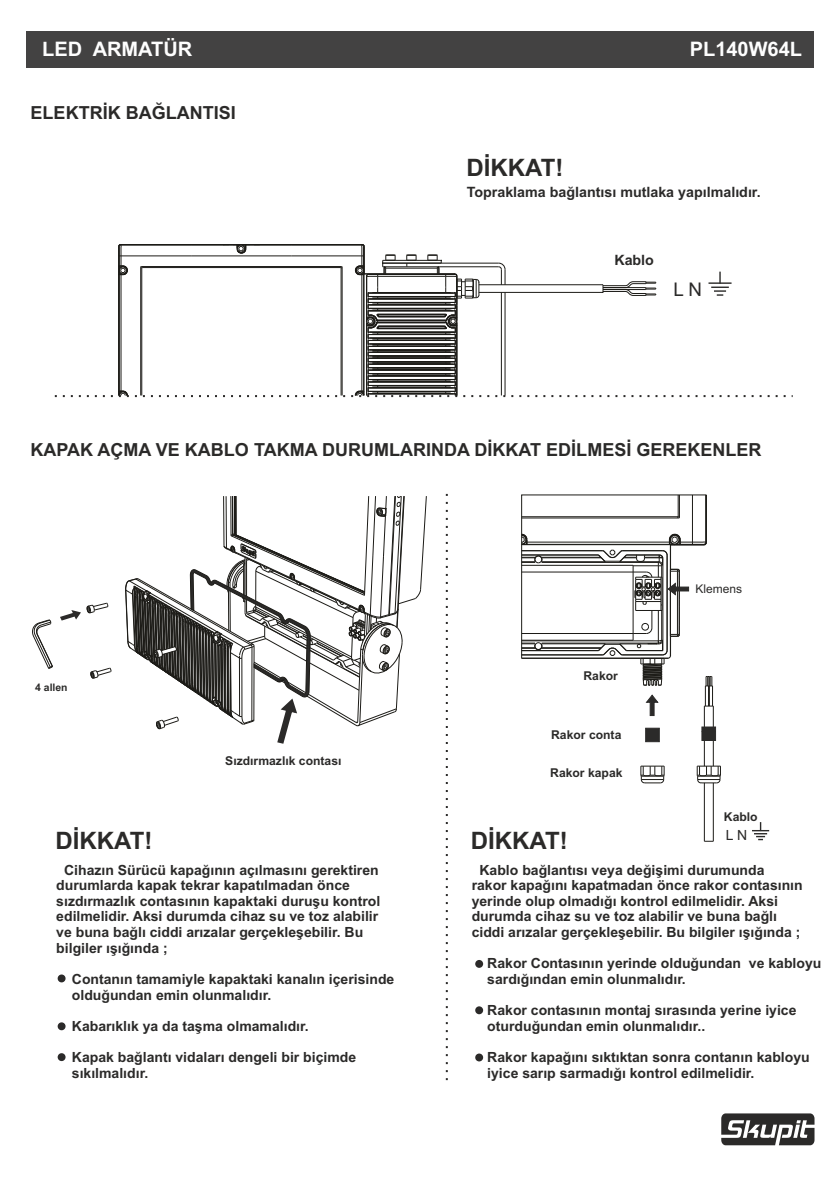
<style>
.page{position:relative;width:840px;height:1191px;background:#fff}
.page>*{position:absolute;margin:0;border:0;box-sizing:border-box;transform-origin:0 0}
.t1{font:700 24px "Arial";color:#2b2a29}
.t2{font:700 20px "Arial";color:#fefefe}
.t3{font:18.8px "Arial";color:#2b2a29}
.t4{font:700 18px "Arial";color:#2b2a29}
.t5{font:700 14.2px "Arial";color:#2b2a29}
.t6{font:700 14px/15.6px "Arial";color:#2b2a29}
.t7{font:14px "Arial";color:#2b2a29}
.t8{font:700 12.2px "Arial";color:#2b2a29}
.t9{font:12px "Arial";color:#2b2a29}
.t10{font:700 10.4px "Arial";color:#2b2a29}
</style>
<div class="page">
<div style="left:26px;top:31px;width:787px;height:36px;background:#434242"></div>
<svg style="left:87px;top:603px;width:21px;height:10px"></svg>
<svg style="left:90px;top:667px;width:21px;height:11px"></svg>
<svg style="left:32px;top:619px;width:21px;height:50px"></svg>
<svg style="left:60px;top:610px;width:21px;height:10px"></svg>
<svg style="left:752px;top:822px;width:18px;height:19px"></svg>
<svg style="left:721px;top:1113px;width:93px;height:32px"></svg>
<svg style="left:445px;top:493px;width:3px;height:588px"></svg>
<svg style="left:125px;top:496px;width:301px;height:248px"></svg>
<div style="left:58px;top:974px;width:7px;height:8px;background:#2b2a29;border:2px solid #2b2a29;border-radius:50%"></div>
<div style="left:58px;top:1022px;width:7px;height:8px;background:#2b2a29;border:2px solid #2b2a29;border-radius:50%"></div>
<div style="left:58px;top:1053px;width:7px;height:8px;background:#2b2a29;border:2px solid #2b2a29;border-radius:50%"></div>
<svg style="left:475px;top:960px;width:8px;height:7px"></svg>
<svg style="left:475px;top:1006px;width:8px;height:8px"></svg>
<svg style="left:475px;top:1053px;width:8px;height:8px"></svg>
<hr style="left:703px;top:731px;width:1px;height:35px;background:#1c1b17">
<hr style="left:703px;top:783px;width:1px;height:58px;background:#1c1b17">
<hr style="left:712px;top:731px;width:1px;height:35px;background:#1c1b17">
<hr style="left:712px;top:783px;width:1px;height:58px;background:#1c1b17">
<svg style="left:696px;top:766px;width:24px;height:17px"></svg>
<svg style="left:640px;top:766px;width:24px;height:17px"></svg>
<svg style="left:521px;top:494px;width:194px;height:248px"></svg>
<svg style="left:54px;top:244px;width:739px;height:154px"></svg>
<h2 class="t2" style="left:42px;top:42px;width:151px">LED ARMATÜR</h2>
<p class="t4" style="left:31px;top:106px;width:207px">ELEKTRİK BAĞLANTISI</p>
<h2 class="t2" style="left:689px;top:42px;width:114px">PL140W64L</h2>
<h1 class="t1" style="left:466px;top:159px;width:98px">DİKKAT!</h1>
<p class="t5" style="left:466px;top:187px;width:295px">Topraklama bağlantısı mutlaka yapılmalıdır.</p>
<p class="t5" style="left:614px;top:255px;width:41px">Kablo</p>
<h3 class="t3" style="left:673px;top:282px;width:30px">L N</h3>
<p class="t4" style="left:30px;top:443px;width:732px">KAPAK AÇMA VE KABLO TAKMA DURUMLARINDA DİKKAT EDİLMESİ GEREKENLER</p>
<p class="t10" style="left:35px;top:683px;width:34px">4 allen</p>
<h1 class="t1" style="left:55px;top:831px;width:98px">DİKKAT!</h1>
<p class="t8" style="left:225px;top:756px;width:118px">Sızdırmazlık contası</p>
<p class="t6" style="left:56px;top:863px;width:325px;text-indent:8px">Cihazın Sürücü kapağının açılmasını gerektiren durumlarda kapak tekrar kapatılmadan önce sızdırmazlık contasının kapaktaki duruşu kontrol edilmelidir. Aksi durumda cihaz su ve toz alabilir ve buna bağlı ciddi arızalar gerçekleşebilir. Bu bilgiler ışığında ;</p>
<p class="t6" style="left:72px;top:972px;width:324px">Contanın tamamiyle kapaktaki kanalın içerisinde olduğundan emin olunmalıdır.</p>
<p class="t6" style="left:72px;top:1019px;width:238px">Kabarıklık ya da taşma olmamalıdır.</p>
<p class="t6" style="left:72px;top:1050px;width:285px">Kapak bağlantı vidaları dengeli bir biçimde sıkılmalıdır.</p>
<p class="t8" style="left:583px;top:671px;width:36px">Rakor</p>
<p class="t8" style="left:551px;top:729px;width:72px">Rakor conta</p>
<p class="t8" style="left:550px;top:768px;width:74px">Rakor kapak</p>
<h1 class="t1" style="left:470px;top:831px;width:98px">DİKKAT!</h1>
<p class="t9" style="left:695px;top:584px;width:48px">Klemens</p>
<p class="t8" style="left:723px;top:811px;width:35px">Kablo</p>
<p class="t7" style="left:725px;top:830px;width:23px">L N</p>
<p class="t6" style="left:471px;top:863px;width:332px;text-indent:8px">Kablo bağlantısı veya değişimi durumunda rakor kapağını kapatmadan önce rakor contasının yerinde olup olmadığı kontrol edilmelidir. Aksi durumda cihaz su ve toz alabilir ve buna bağlı ciddi arızalar gerçekleşebilir. Bu bilgiler ışığında ;</p>
<p class="t6" style="left:487px;top:957px;width:335px">Rakor Contasının yerinde olduğundan ve kabloyu sardığından emin olunmalıdır.</p>
<p class="t6" style="left:487px;top:1004px;width:310px">Rakor contasının montaj sırasında yerine iyice oturduğundan emin olunmalıdır..</p>
<p class="t6" style="left:487px;top:1050px;width:324px">Rakor kapağını sıktıktan sonra contanın kabloyu iyice sarıp sarmadığı kontrol edilmelidir.</p>
</div>
